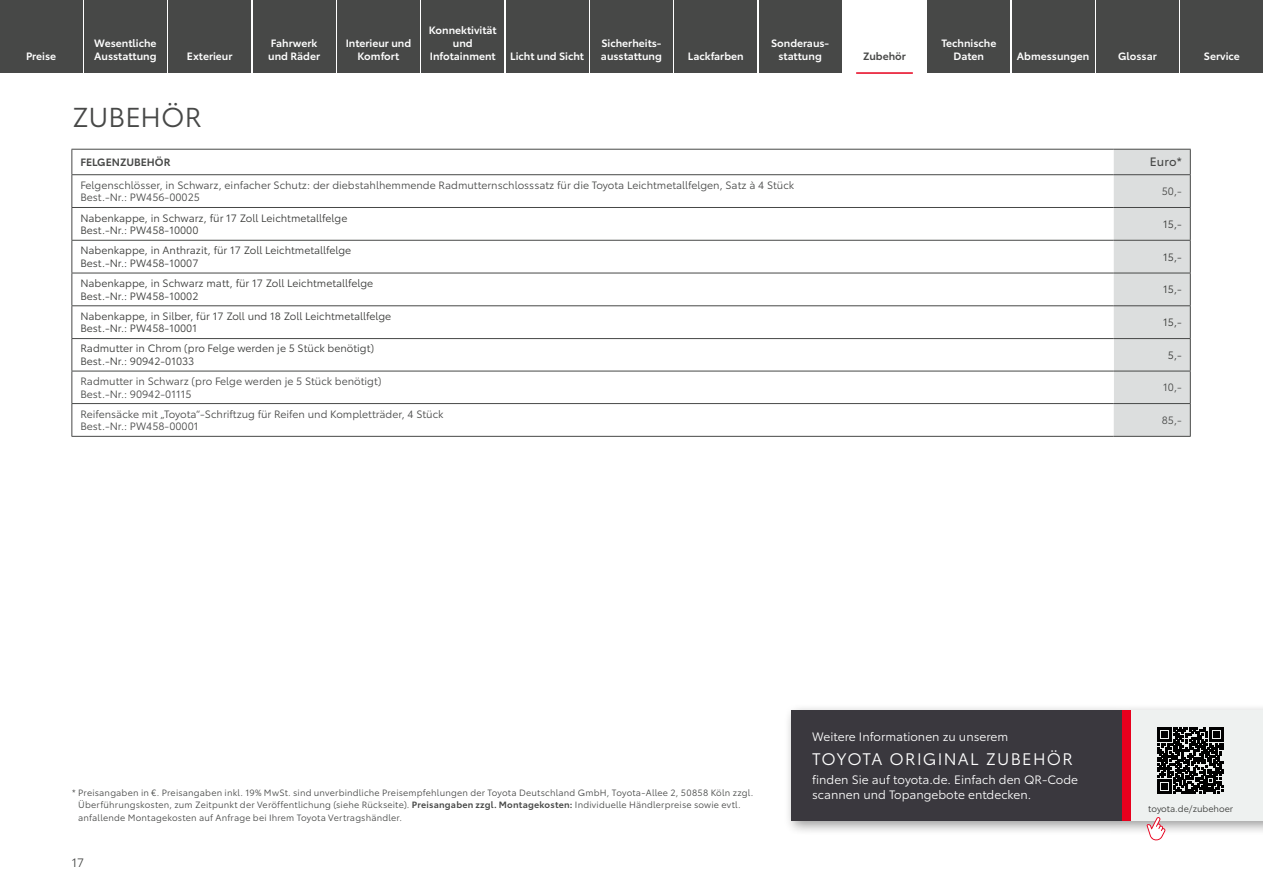
<style>
.page{position:relative;width:1263px;height:893px;background:#fff}
.page>*{position:absolute;margin:0;border:0;box-sizing:border-box;transform-origin:0 0}
.t1{font:27px "Toyota Type";color:#474847}
.t2{font:16.5px "Toyota Type";letter-spacing:.08em;color:#fff}
.t3{font:12px/15px "Toyota Type";color:#fff}
._1_Kopfzeile_rechts_b{font:12px "Toyota Type";color:#474847}
.t4{font:12px "Toyota Type";color:#474847}
._1_Inhalt_links{font:10.5px "Toyota Type";color:#383937}
._1_Inhalt_links-2{font:10.5px "Toyota Type";color:#474847}
._1_Verlinkung{font:600 10.5px/12.6px "Toyota Type";color:#fff;text-align:center}
._1_Inhalt_rechts{font:10.5px "Toyota Type";color:#383937}
._1_Inhalt_Versal_links_b{font:600 10.5px "Toyota Type";color:#474847}
._1_Inhalt_rechts-2{font:10.5px "Toyota Type";color:#474847}
._1_Verlinkung_aktuell{font:600 10.5px "Toyota Type";color:#474847}
.t5{font:9px/12.6px "Toyota Type";letter-spacing:.02em;color:#474847}
.t6{font:9px "Toyota Type";color:#383937}
.s1{font-weight:600}
</style>
<div class="page">
<div style="left:783px;top:703px;width:480px;height:132px;background:#000;opacity:.4"></div>
<div style="left:791px;top:711px;width:332px;height:110px;background:#3a383e"></div>
<div style="left:1123px;top:711px;width:8px;height:110px;background:#e7001d"></div>
<div style="left:1131px;top:711px;width:132px;height:110px;background:#eef1f0"></div>
<svg style="left:1157px;top:727px;width:67px;height:67px"></svg>
<svg style="left:1146px;top:817px;width:20px;height:24px"></svg>
<svg style="left:72px;top:150px;width:1042px;height:286px"></svg>
<svg style="left:72px;top:339px;width:1042px;height:64px"></svg>
<svg style="left:71px;top:150px;width:1px;height:24px"></svg>
<div style="left:1114px;top:150px;width:77px;height:286px;background:#dcdede"></div>
<hr style="left:71px;top:175px;width:1px;height:32px;background:#474847">
<hr style="left:1190px;top:175px;width:1px;height:32px;background:#474847">
<hr style="left:71px;top:208px;width:1px;height:32px;background:#474847">
<hr style="left:1190px;top:208px;width:1px;height:32px;background:#474847">
<hr style="left:71px;top:241px;width:1px;height:32px;background:#474847">
<hr style="left:1190px;top:241px;width:1px;height:32px;background:#474847">
<hr style="left:71px;top:273px;width:1px;height:32px;background:#474847">
<hr style="left:1190px;top:273px;width:1px;height:32px;background:#474847">
<hr style="left:71px;top:306px;width:1px;height:32px;background:#474847">
<hr style="left:1190px;top:306px;width:1px;height:32px;background:#474847">
<hr style="left:71px;top:339px;width:1px;height:32px;background:#474847">
<hr style="left:1190px;top:339px;width:1px;height:32px;background:#474847">
<hr style="left:71px;top:371px;width:1px;height:32px;background:#474847">
<hr style="left:1190px;top:371px;width:1px;height:32px;background:#474847">
<hr style="left:71px;top:404px;width:1px;height:32px;background:#474847">
<hr style="left:1190px;top:404px;width:1px;height:32px;background:#474847">
<hr style="left:71px;top:149px;width:1043px;height:1px;background:#474847">
<hr style="left:1114px;top:149px;width:77px;height:1px;background:#474847">
<hr style="left:71px;top:174px;width:1043px;height:1px;background:#474847">
<hr style="left:1114px;top:174px;width:77px;height:1px;background:#474847">
<hr style="left:71px;top:207px;width:1043px;height:1px;background:#474847">
<hr style="left:1114px;top:207px;width:77px;height:1px;background:#474847">
<hr style="left:71px;top:240px;width:1043px;height:1px;background:#474847">
<hr style="left:1114px;top:240px;width:77px;height:1px;background:#474847">
<hr style="left:71px;top:273px;width:1043px;height:1px;background:#474847">
<hr style="left:1114px;top:273px;width:77px;height:1px;background:#474847">
<hr style="left:71px;top:305px;width:1043px;height:1px;background:#474847">
<hr style="left:1114px;top:305px;width:77px;height:1px;background:#474847">
<hr style="left:71px;top:338px;width:1043px;height:1px;background:#474847">
<hr style="left:1114px;top:338px;width:77px;height:1px;background:#474847">
<hr style="left:71px;top:371px;width:1043px;height:1px;background:#474847">
<hr style="left:1114px;top:371px;width:77px;height:1px;background:#474847">
<hr style="left:71px;top:403px;width:1043px;height:1px;background:#474847">
<hr style="left:1114px;top:403px;width:77px;height:1px;background:#474847">
<hr style="left:71px;top:436px;width:1043px;height:1px;background:#474847">
<hr style="left:1114px;top:436px;width:77px;height:1px;background:#474847">
<div style="left:0;top:0;width:82px;height:72px;background:#474847"></div>
<div style="left:84px;top:0;width:83px;height:72px;background:#474847"></div>
<div style="left:169px;top:0;width:82px;height:72px;background:#474847"></div>
<div style="left:337px;top:0;width:83px;height:72px;background:#474847"></div>
<div style="left:422px;top:0;width:82px;height:72px;background:#474847"></div>
<div style="left:506px;top:0;width:82px;height:72px;background:#474847"></div>
<div style="left:590px;top:0;width:83px;height:72px;background:#474847"></div>
<div style="left:675px;top:0;width:82px;height:72px;background:#474847"></div>
<div style="left:759px;top:0;width:82px;height:72px;background:#474847"></div>
<hr style="left:856px;top:72px;width:57px;height:2px;background:#e7001d">
<div style="left:928px;top:0;width:82px;height:72px;background:#474847"></div>
<div style="left:1012px;top:0;width:82px;height:72px;background:#474847"></div>
<div style="left:1096px;top:0;width:82px;height:72px;background:#474847"></div>
<div style="left:1181px;top:0;width:82px;height:72px;background:#474847"></div>
<div style="left:253px;top:0;width:82px;height:72px;background:#474847"></div>
<p class="_1_Verlinkung" style="left:26px;top:49px;width:32px">Preise</p>
<p class="_1_Verlinkung" style="left:94px;top:36px;width:64px;text-align:left">Wesentliche<br>Ausstattung</p>
<p class="_1_Verlinkung" style="left:187px;top:49px;width:47px">Exterieur</p>
<h1 class="t1" style="left:72px;top:97px;width:131px">ZUBEHÖR</h1>
<p class="_1_Verlinkung" style="left:268px;top:36px;width:53px;text-align:left">Fahrwerk und Räder</p>
<p class="_1_Verlinkung" style="left:346px;top:36px;width:67px">Interieur und<br>Komfort</p>
<p class="_1_Verlinkung" style="left:429px;top:23px;width:69px">Konnektivität und<br>Infotainment</p>
<p class="_1_Verlinkung" style="left:510px;top:49px;width:75px">Licht und Sicht</p>
<p class="_1_Verlinkung" style="left:601px;top:36px;width:63px;text-align:left">Sicherheits&shy;ausstattung</p>
<p class="_1_Verlinkung" style="left:688px;top:49px;width:57px">Lackfarben</p>
<p class="_1_Verlinkung" style="left:771px;top:36px;width:60px">Sonderaus&shy;stattung</p>
<p class="_1_Verlinkung_aktuell" style="left:863px;top:48px;width:44px">Zubehör</p>
<p class="_1_Verlinkung" style="left:941px;top:36px;width:56px">Technische<br>Daten</p>
<p class="_1_Verlinkung" style="left:1017px;top:49px;width:74px">Abmessungen</p>
<p class="_1_Verlinkung" style="left:1118px;top:49px;width:40px">Glossar</p>
<p class="_1_Verlinkung" style="left:1204px;top:49px;width:37px">Service</p>
<p class="_1_Inhalt_Versal_links_b" style="left:80px;top:154px;width:92px">FELGENZUBEHÖR</p>
<p class="_1_Kopfzeile_rechts_b" style="left:1150px;top:153px;width:34px">Euro*</p>
<p class="_1_Inhalt_links-2" style="left:80px;top:177px;width:715px">Felgenschlösser, in Schwarz, einfacher Schutz: der diebstahlhemmende Radmutternschlosssatz für die Toyota Leichtmetallfelgen, Satz à 4 Stück</p>
<p class="_1_Inhalt_links-2" style="left:80px;top:190px;width:121px">Best.-Nr.: PW456-00025</p>
<p class="_1_Inhalt_rechts-2" style="left:1162px;top:184px;width:21px">50,-</p>
<p class="_1_Inhalt_links" style="left:80px;top:210px;width:269px">Nabenkappe, in Schwarz, für 17 Zoll Leichtmetallfelge</p>
<p class="_1_Inhalt_links" style="left:80px;top:223px;width:120px">Best.-Nr.: PW458-10000</p>
<p class="_1_Inhalt_links" style="left:80px;top:243px;width:272px">Nabenkappe, in Anthrazit, für 17 Zoll Leichtmetallfelge</p>
<p class="_1_Inhalt_links" style="left:80px;top:255px;width:120px">Best.-Nr.: PW458-10007</p>
<p class="_1_Inhalt_links" style="left:80px;top:276px;width:294px">Nabenkappe, in Schwarz matt, für 17 Zoll Leichtmetallfelge</p>
<p class="_1_Inhalt_links" style="left:80px;top:288px;width:120px">Best.-Nr.: PW458-10002</p>
<p class="_1_Inhalt_links" style="left:80px;top:308px;width:312px">Nabenkappe, in Silber, für 17 Zoll und 18 Zoll Leichtmetallfelge</p>
<p class="_1_Inhalt_links" style="left:80px;top:321px;width:118px">Best.-Nr.: PW458-10001</p>
<p class="_1_Inhalt_links" style="left:80px;top:341px;width:295px">Radmutter in Chrom (pro Felge werden je 5 Stück benötigt)</p>
<p class="_1_Inhalt_links" style="left:80px;top:354px;width:115px">Best.-Nr.: 90942-01033</p>
<p class="_1_Inhalt_links-2" style="left:80px;top:373px;width:303px">Radmutter in Schwarz (pro Felge werden je 5 Stück benötigt)</p>
<p class="_1_Inhalt_links-2" style="left:80px;top:386px;width:113px">Best.-Nr.: 90942-01115</p>
<p class="_1_Inhalt_links-2" style="left:80px;top:406px;width:365px">Reifensäcke mit „Toyota“-Schriftzug für Reifen und Kompletträder, 4 Stück</p>
<p class="_1_Inhalt_links-2" style="left:80px;top:419px;width:120px">Best.-Nr.: PW458-00001</p>
<p class="_1_Inhalt_rechts" style="left:1163px;top:216px;width:20px">15,-</p>
<p class="_1_Inhalt_rechts" style="left:1163px;top:249px;width:20px">15,-</p>
<p class="_1_Inhalt_rechts" style="left:1163px;top:282px;width:20px">15,-</p>
<p class="_1_Inhalt_rechts" style="left:1163px;top:315px;width:20px">15,-</p>
<p class="_1_Inhalt_rechts" style="left:1168px;top:347px;width:15px">5,-</p>
<p class="_1_Inhalt_rechts-2" style="left:1163px;top:380px;width:20px">10,-</p>
<p class="_1_Inhalt_rechts-2" style="left:1162px;top:412px;width:21px">85,-</p>
<p class="t5" style="left:78px;top:785px;width:677px;text-indent:-6px">* Preisangaben in €. Preisangaben inkl. 19% MwSt. sind unverbindliche Preisempfehlungen der Toyota Deutschland GmbH, Toyota-Allee 2, 50858 Köln zzgl.<br>Überführungskosten, zum Zeitpunkt der Veröffentlichung (siehe Rückseite). <span class="s1">Preisangaben zzgl. Montagekosten:</span> Individuelle Händlerpreise sowie evtl. anfallende Montagekosten auf Anfrage bei Ihrem Toyota Vertragshändler.</p>
<p class="t4" style="left:72px;top:854px;width:14px">17</p>
<p class="t3" style="left:812px;top:728px;width:198px">Weitere Informationen zu unserem</p>
<h2 class="t2" style="left:812px;top:747px;width:262px">TOYOTA ORIGINAL ZUBEHÖR</h2>
<p class="t3" style="left:812px;top:772px;width:267px">finden Sie auf toyota.de. Einfach den QR-Code scannen und Topangebote entdecken.</p>
<p class="t6" style="left:1148px;top:802px;width:86px">toyota.de/zubehoer</p>
</div>
